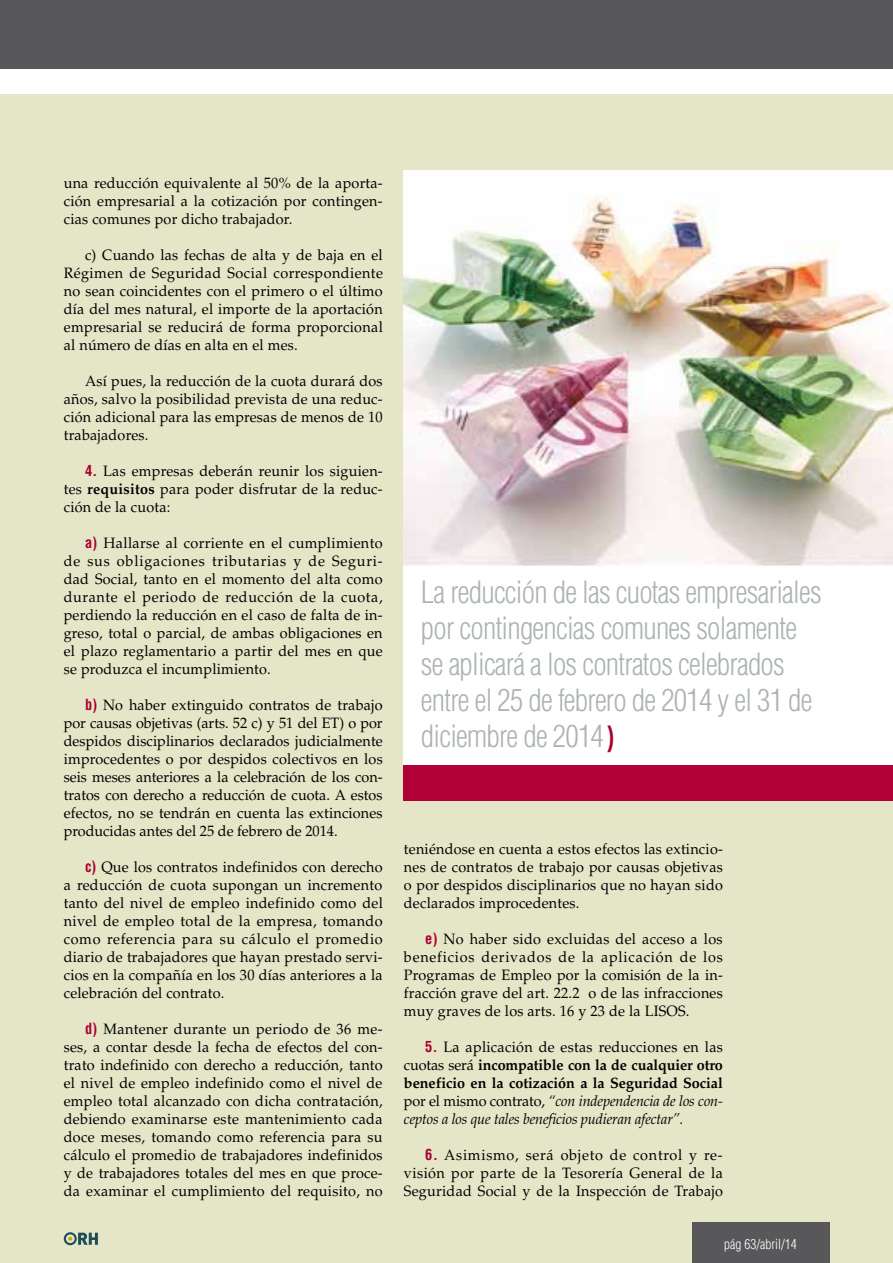
<style>
.page{position:relative;width:893px;height:1263px;background:#fff}
.page>*{position:absolute;margin:0;border:0;box-sizing:border-box;transform-origin:0 0}
.t1{font:300 condensed 30px/36px "Helvetica";letter-spacing:-.025em;color:#acb3b2}
.t2{font:15px/18px "Palatino LT Std";letter-spacing:.015em;color:#000;text-align:justify;scale:.96 1}
.t3{font:700 15px/18px "Palatino LT Std";letter-spacing:-.005em;color:#000;text-align:justify;scale:.96 1}
.t4{font:300 condensed 13.5px "Helvetica";color:#fff}
.s1{font-family:"Helvetica";font-weight:700;font-stretch:condensed;color:#a90230}
.s2{font-weight:700}
.s3{font-weight:900;font-stretch:extra-condensed;font-size:33px;color:#a90230}
.s4{font-family:"Helvetica";font-stretch:condensed;color:#a90230}
.s5{font-weight:400}
.s6{font-weight:400;font-style:italic}
</style>
<div class="page">
<div style="left:0;top:94px;width:893px;height:1169px;background:#e5e6c7"></div>
<div style="left:0;top:0;width:893px;height:68px;background:#58585a"></div>
<div style="left:692px;top:1222px;width:137px;height:41px;background:#58585a"></div>
<svg style="left:78px;top:1232px;width:20px;height:13px"></svg>
<div style="left:64px;top:1232px;width:13px;height:13px;border:2px solid #204d5a;border-radius:50%"></div>
<svg style="left:68px;top:1237px;width:4px;height:4px"></svg>
<div style="left:404px;top:764px;width:489px;height:36px;background:#b10035"></div>
<div style="left:404px;top:566px;width:489px;height:198px;background:#fff"></div>
<img style="left:404px;top:170px;width:489px;height:396px">
<p class="t2" style="left:64px;top:174px;width:334px">una reducción equivalente al 50% de la aporta&shy;ción empresarial a la cotización por contingen&shy;cias comunes por dicho trabajador.</p>
<p class="t2" style="left:64px;top:246px;width:334px;text-indent:21px">c) Cuando las fechas de alta y de baja en el Régimen de Seguridad Social correspondiente no sean coincidentes con el primero o el último día del mes natural, el importe de la aportación empresarial se reducirá de forma proporcional al número de días en alta en el mes.</p>
<p class="t2" style="left:64px;top:372px;width:334px;text-indent:21px">Así pues, la reducción de la cuota durará dos años, salvo la posibilidad prevista de una reduc&shy;ción adicional para las empresas de menos de 10 trabajadores.</p>
<p class="t2" style="left:64px;top:462px;width:334px;text-indent:21px"><span class="s1">4.</span> Las empresas deberán reunir los siguien&shy;tes <span class="s2">requisitos</span> para poder disfrutar de la reduc&shy;ción de la cuota:</p>
<p class="t2" style="left:64px;top:534px;width:334px;text-indent:21px"><span class="s1">a)</span> Hallarse al corriente en el cumplimiento de sus obligaciones tributarias y de Seguri&shy;dad Social, tanto en el momento del alta como durante el periodo de reducción de la cuota, perdiendo la reducción en el caso de falta de in&shy;greso, total o parcial, de ambas obligaciones en el plazo reglamentario a partir del mes en que se produzca el incumplimiento.</p>
<p class="t2" style="left:64px;top:696px;width:334px;text-indent:21px"><span class="s1">b)</span> No haber extinguido contratos de trabajo por causas objetivas (arts. 52 c) y 51 del ET) o por despidos disciplinarios declarados judicialmente improcedentes o por despidos colectivos en los seis meses anteriores a la celebración de los con&shy;tratos con derecho a reducción de cuota. A estos efectos, no se tendrán en cuenta las extinciones producidas antes del 25 de febrero de 2014.</p>
<p class="t2" style="left:64px;top:858px;width:334px;text-indent:21px"><span class="s1">c)</span> Que los contratos indefinidos con derecho a reducción de cuota supongan un incremento tanto del nivel de empleo indefinido como del nivel de empleo total de la empresa, tomando como referencia para su cálculo el promedio diario de trabajadores que hayan prestado servi&shy;cios en la compañía en los 30 días anteriores a la celebración del contrato.</p>
<p class="t2" style="left:64px;top:1020px;width:334px;text-indent:21px"><span class="s1">d)</span> Mantener durante un periodo de 36 me&shy;ses, a contar desde la fecha de efectos del con&shy;trato indefinido con derecho a reducción, tanto el nivel de empleo indefinido como el nivel de empleo total alcanzado con dicha contratación, debiendo examinarse este mantenimiento cada doce meses, tomando como referencia para su cálculo el promedio de trabajadores indefinidos y de trabajadores totales del mes en que proce&shy;da examinar el cumplimiento del requisito, no</p>
<h1 class="t1" style="left:421px;top:574px;width:402px">La reducción de las cuotas empresariales por contingencias comunes solamente se aplicará a los contratos celebrados entre el 25 de febrero de 2014 y el 31 de diciembre de 2014 <span class="s3">)</span></h1>
<p class="t2" style="left:404px;top:840px;width:334px">teniéndose en cuenta a estos efectos las extincio&shy;nes de contratos de trabajo por causas objetivas o por despidos disciplinarios que no hayan sido declarados improcedentes.</p>
<p class="t2" style="left:404px;top:930px;width:334px;text-indent:21px"><span class="s1">e)</span> No haber sido excluidas del acceso a los beneficios derivados de la aplicación de los Programas de Empleo por la comisión de la in&shy;fracción grave del art. 22.2 o de las infracciones muy graves de los arts. 16 y 23 de la LISOS.</p>
<p class="t3" style="left:404px;top:1038px;width:334px;text-indent:21px"><span class="s4">5.</span> <span class="s5">La aplicación de estas reducciones en las cuotas será</span> incompatible con la de cualquier otro beneficio en la cotización a la Seguridad Social <span class="s5">por el mismo contrato,</span> <span class="s6">“con independencia de los con&shy;ceptos a los que tales beneficios pudieran afectar”.</span></p>
<p class="t2" style="left:404px;top:1146px;width:334px;text-indent:21px"><span class="s1">6.</span> Asimismo, será objeto de control y re&shy;visión por parte de la Tesorería General de la Seguridad Social y de la Inspección de Trabajo</p>
<p class="t4" style="left:724px;top:1235px;width:74px">pág 63/abril/14</p>
</div>
